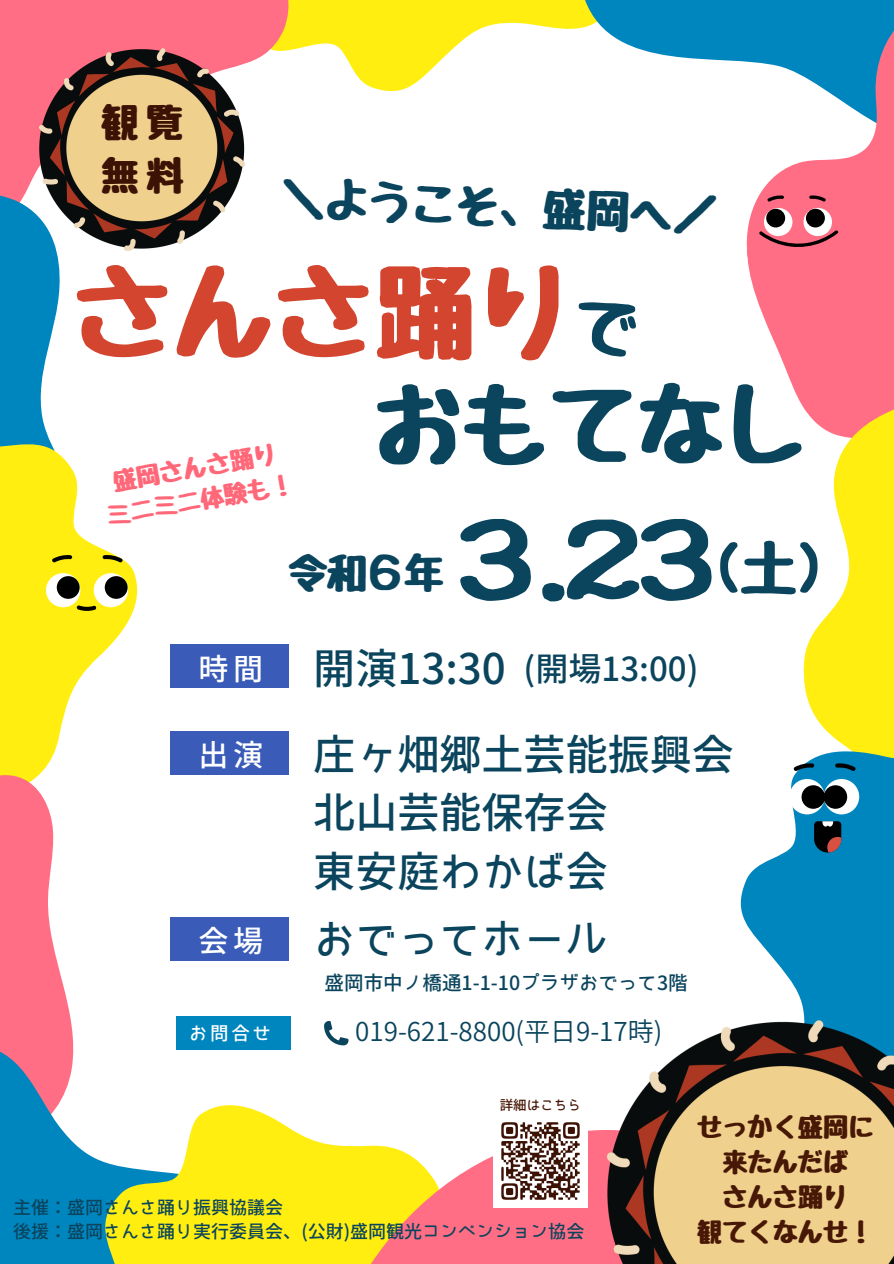
<style>
.page{position:relative;width:894px;height:1264px;background:#fff}
.page>*{position:absolute;margin:0;border:0;box-sizing:border-box;transform-origin:0 0}
.t1{font:120.3px "Jiyucho";color:#0a445d}
.t2{font:100.5px "Jiyucho";color:#d44530}
.t3{font:91.95px "Jiyucho";color:#0a445d}
.t4{font:87px "Jiyucho";color:#0a445d}
.t5{font:57.15px "Jiyucho";color:#0a445d}
.t6{font:43.5px "Jiyucho";color:#0a445d}
.t7{font:700 42px/58.5px "Bokutachino Gothic 2";color:#0a445d}
.t8{font:39.9px "Jiyucho";color:#0a445d}
.t9{font:37.95px/52.8px "Jiyucho";color:#3c1205}
.t10{font:700 33px "Bokutachino Gothic 2";color:#0a445d}
.t11{font:700 30px "Bokutachino Gothic 2";color:#fff}
.t12{font:25.95px "Bokutachino Gothic 2";color:#0a445d}
.t13{font:25.2px "Jiyucho";color:#471805}
.t14{font:23.7px "Jiyucho";color:#ff6879}
.t15{font:700 19.5px "Bokutachino Gothic 2";color:#0a445d}
.t16{font:700 18.45px "Bokutachino Gothic 2";color:#fff}
.t17{font:700 18px "Bokutachino Gothic 2";color:#0a445d}
.t18{font:700 13.5px "Bokutachino Gothic 2";color:#471805}
</style>
<div class="page">
<svg style="left:379px;top:0;width:82px;height:92px;fill:#ffee10"></svg>
<svg style="left:461px;top:0;width:267px;height:61px"></svg>
<svg style="left:0;top:0;width:379px;height:90px;fill:#ff6e84"></svg>
<svg style="left:0;top:88px;width:59px;height:177px;background:#a181a2"></svg>
<svg style="left:0;top:265px;width:171px;height:658px"></svg>
<svg style="left:728px;top:0;width:165px;height:238px"></svg>
<svg style="left:746px;top:238px;width:147px;height:463px"></svg>
<svg style="left:740px;top:701px;width:153px;height:319px;fill:#0086bf"></svg>
<svg style="left:0;top:708px;width:119px;height:215px"></svg>
<svg style="left:0;top:923px;width:291px;height:112px"></svg>
<svg style="left:0;top:1035px;width:349px;height:228px"></svg>
<svg style="left:46px;top:554px;width:82px;height:57px"></svg>
<svg style="left:758px;top:195px;width:81px;height:53px;background:#c76d7b"></svg>
<svg style="left:789px;top:763px;width:70px;height:89px"></svg>
<svg style="left:310px;top:1129px;width:297px;height:134px"></svg>
<div style="left:171px;top:731px;width:118px;height:44px;background:#3a5cb8"></div>
<div style="left:171px;top:917px;width:118px;height:44px;background:#3a5cb8"></div>
<div style="left:171px;top:644px;width:118px;height:44px;background:#3a5cb8"></div>
<div style="left:176px;top:1016px;width:114px;height:33px;background:#0086bf"></div>
<svg style="left:324px;top:1021px;width:24px;height:24px"></svg>
<img style="left:493px;top:1122px;width:94px;height:85px">
<img style="left:40px;top:48px;width:205px;height:203px">
<img style="left:607px;top:1020px;width:286px;height:243px">
<p class="t9" style="left:101px;top:96px;width:84px">観覧無料</p>
<h2 class="t6" style="left:282px;top:177px;width:436px;rotate:2deg">＼ようこそ、盛岡へ／</h2>
<p class="t2" style="left:73px;top:262px;width:504px">さんさ踊り</p>
<p class="t4" style="left:375px;top:381px;width:436px">おもてなし</p>
<p class="t14" style="left:111px;top:470px;width:167px;rotate:-10deg">盛岡さんさ踊り</p>
<p class="t14" style="left:105px;top:504px;width:191px;rotate:-10deg">ミニミニ体験も！</p>
<p class="t3" style="left:449px;top:515px;width:274px">３２３</p>
<p class="t5" style="left:711px;top:539px;width:116px">(土)</p>
<h1 class="t8" style="left:288px;top:553px;width:157px">令和６年</h1>
<h4 class="t1" style="left:536px;top:490px;width:122px">．</h4>
<p class="t11" style="left:198px;top:653px;width:66px">時間</p>
<p class="t7" style="left:313px;top:638px;width:194px">開演13:30</p>
<p class="t10" style="left:523px;top:652px;width:176px">(開場13:00)</p>
<p class="t11" style="left:198px;top:739px;width:66px">出演</p>
<p class="t7" style="left:313px;top:724px;width:422px">庄ヶ畑郷土芸能振興会北山芸能保存会<br>東安庭わかば会</p>
<h3 class="t11" style="left:198px;top:925px;width:66px">会場</h3>
<h4 class="t7" style="left:313px;top:909px;width:296px">おでってホール</h4>
<p class="t15" style="left:324px;top:973px;width:364px">盛岡市中ノ橋通1-1-10プラザおでって3階</p>
<p class="t16" style="left:189px;top:1023px;width:84px">お問合せ</p>
<p class="t12" style="left:355px;top:1018px;width:308px">019-621-8800(平日 9-17時)</p>
<h5 class="t18" style="left:499px;top:1098px;width:83px">詳細はこちら</h5>
<h5 class="t17" style="left:13px;top:1197px;width:272px">主催：盛岡さんさ踊り振興協議会</h5>
<p class="t17" style="left:13px;top:1222px;width:572px">後援：盛岡さんさ踊り実行委員会、(公財)盛岡観光コンベンション協会</p>
<p class="t13" style="left:697px;top:1114px;width:178px">せっかく盛岡に</p>
<p class="t13" style="left:722px;top:1149px;width:127px">来たんだば</p>
<h5 class="t13" style="left:722px;top:1184px;width:127px">さんさ踊り</h5>
<p class="t13" style="left:697px;top:1219px;width:178px">観てくなんせ！</p>
</div>
